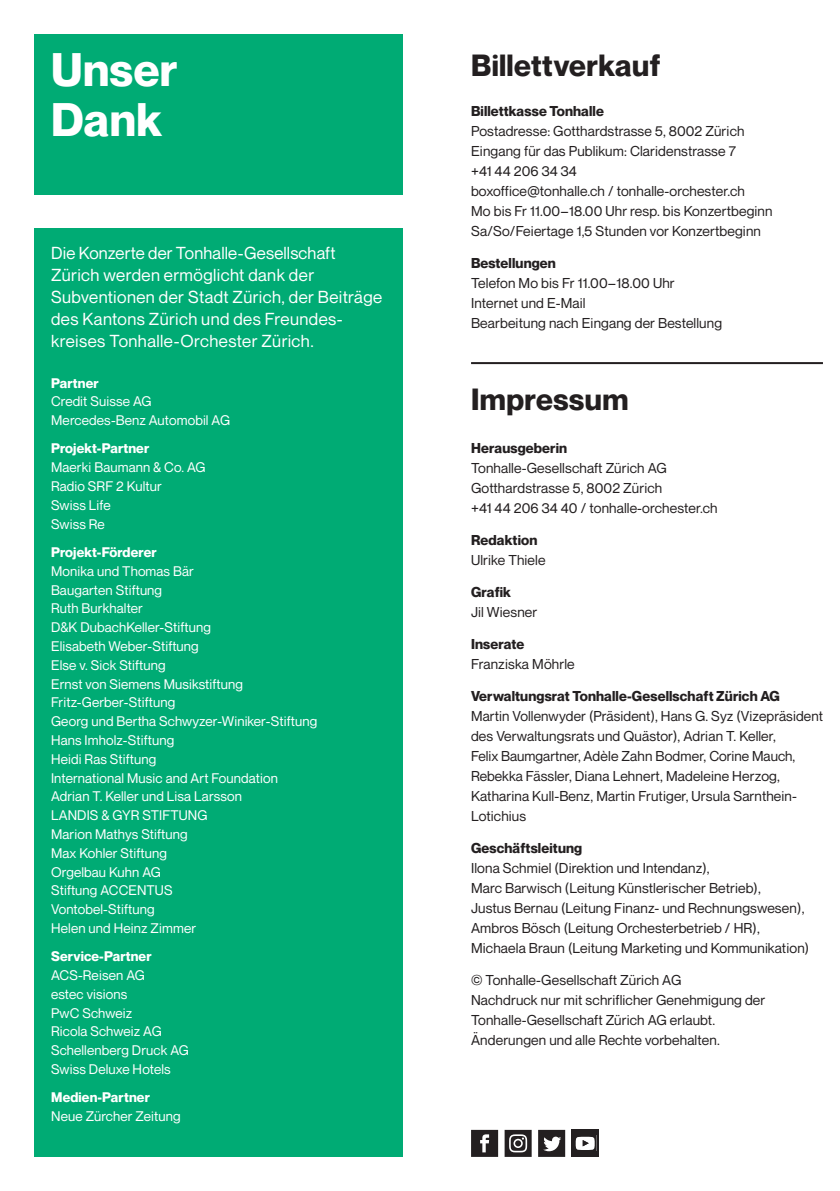
<style>
.page{position:relative;width:840px;height:1191px;background:#fff}
.page>*{position:absolute;margin:0;border:0;box-sizing:border-box;transform-origin:0 0}
.t1{font:700 46px/50px "Neue Montreal";letter-spacing:.01em;color:#fff}
.t2{font:700 30px "Neue Montreal";letter-spacing:.015em;color:#231f20}
.t3{font:17px/22px "Neue Montreal";letter-spacing:.02em;color:#fff}
.t4{font:14px/20px "Neue Montreal";letter-spacing:.01em;color:#231f20}
.t5{font:700 14px "Neue Montreal";letter-spacing:.01em;color:#231f20}
.t6{font:13.6px/18.8px "Neue Montreal";letter-spacing:.01em;color:#fff}
.t7{font:700 13.6px "Neue Montreal";letter-spacing:.01em;color:#fff}
</style>
<div class="page">
<hr style="left:471px;top:362px;width:351px;height:2px;background:#231f20">
<div style="left:571px;top:1129px;width:27px;height:28px;background:#231f20"></div>
<svg style="left:538px;top:1129px;width:27px;height:27px"></svg>
<svg style="left:504px;top:1129px;width:27px;height:27px"></svg>
<svg style="left:471px;top:1129px;width:27px;height:27px"></svg>
<svg style="left:575px;top:1136px;width:20px;height:14px"></svg>
<div style="left:34px;top:34px;width:369px;height:161px;background:#00ab74"></div>
<div style="left:34px;top:229px;width:369px;height:928px;background:#00ab74"></div>
<h1 class="t1" style="left:51px;top:45px;width:128px">Unser<br>Dank</h1>
<p class="t3" style="left:51px;top:242px;width:332px">Die Konzerte der Tonhalle-Gesellschaft Zürich werden ermöglicht dank der Subventionen der Stadt Zürich, der Beiträge des Kantons Zürich und des Freundes&shy;kreises Tonhalle-Orchester Zürich.</p>
<p class="t7" style="left:51px;top:374px;width:49px">Partner</p>
<p class="t6" style="left:51px;top:392px;width:180px">Credit Suisse AG<br>Mercedes-Benz Automobil AG</p>
<p class="t7" style="left:51px;top:440px;width:100px">Projekt-Partner</p>
<p class="t6" style="left:51px;top:458px;width:156px">Maerki Baumann &amp; Co. AG<br>Radio SRF 2 Kultur<br>Swiss Life<br>Swiss Re</p>
<p class="t7" style="left:51px;top:543px;width:107px">Projekt-Förderer</p>
<p class="t6" style="left:51px;top:561px;width:267px">Monika und Thomas Bär<br>Baugarten Stiftung<br>Ruth Burkhalter<br>D&amp;K DubachKeller-Stiftung<br>Elisabeth Weber-Stiftung<br>Else v. Sick Stiftung<br>Ernst von Siemens Musikstiftung<br>Fritz-Gerber-Stiftung<br>Georg und Bertha Schwyzer-Winiker-Stiftung<br>Hans Imholz-Stiftung<br>Heidi Ras Stiftung<br>International Music and Art Foundation<br>Adrian T. Keller und Lisa Larsson<br>LANDIS &amp; GYR STIFTUNG<br>Marion Mathys Stiftung<br>Max Kohler Stiftung<br>Orgelbau Kuhn AG<br>Stiftung ACCENTUS<br>Vontobel-Stiftung<br>Helen und Heinz Zimmer</p>
<p class="t7" style="left:51px;top:948px;width:102px">Service-Partner</p>
<p class="t6" style="left:51px;top:965px;width:139px">ACS-Reisen AG<br>estec visions<br>PwC Schweiz<br>Ricola Schweiz AG<br>Schellenberg Druck AG<br>Swiss Deluxe Hotels</p>
<p class="t7" style="left:51px;top:1089px;width:100px">Medien-Partner</p>
<p class="t6" style="left:51px;top:1106px;width:131px">Neue Zürcher Zeitung</p>
<h2 class="t2" style="left:471px;top:46px;width:190px">Billettverkauf</h2>
<p class="t5" style="left:471px;top:102px;width:134px">Billettkasse Tonhalle</p>
<p class="t4" style="left:471px;top:121px;width:303px">Postadresse: Gotthardstrasse 5, 8002 Zürich Eingang für das Publikum: Claridenstrasse 7<br>+41 44 206 34 34<br>boxoffice@tonhalle.ch / tonhalle-orchester.ch<br>Mo bis Fr 11.00–18.00 Uhr resp. bis Konzertbeginn Sa/So/Feiertage 1,5 Stunden vor Konzertbeginn</p>
<p class="t5" style="left:471px;top:254px;width:86px">Bestellungen</p>
<p class="t4" style="left:471px;top:273px;width:252px">Telefon Mo bis Fr 11.00–18.00 Uhr<br>Internet und E-Mail<br>Bearbeitung nach Eingang der Bestellung</p>
<h2 class="t2" style="left:471px;top:380px;width:159px">Impressum</h2>
<p class="t5" style="left:471px;top:439px;width:98px">Herausgeberin</p>
<p class="t4" style="left:471px;top:458px;width:248px">Tonhalle-Gesellschaft Zürich AG<br>Gotthardstrasse 5, 8002 Zürich<br>+41 44 206 34 40 / tonhalle-orchester.ch</p>
<p class="t5" style="left:471px;top:531px;width:68px">Redaktion</p>
<p class="t4" style="left:471px;top:550px;width:76px">Ulrike Thiele</p>
<p class="t5" style="left:471px;top:583px;width:41px">Grafik</p>
<p class="t4" style="left:471px;top:602px;width:68px">Jil Wiesner</p>
<p class="t5" style="left:471px;top:635px;width:55px">Inserate</p>
<p class="t4" style="left:471px;top:654px;width:105px">Franziska Möhrle</p>
<p class="t5" style="left:471px;top:687px;width:310px">Verwaltungsrat Tonhalle-Gesellschaft Zürich AG</p>
<p class="t4" style="left:471px;top:706px;width:353px">Martin Vollenwyder (Präsident), Hans G. Syz (Vizepräsident des Verwaltungsrats und Quästor), Adrian T. Keller,<br>Felix Baumgartner, Adèle Zahn Bodmer, Corine Mauch, Rebekka Fässler, Diana Lehnert, Madeleine Herzog, Katharina Kull-Benz, Martin Frutiger, Ursula Sarnthein-Lotichius</p>
<p class="t5" style="left:471px;top:839px;width:113px">Geschäftsleitung</p>
<p class="t4" style="left:471px;top:858px;width:339px">Ilona Schmiel (Direktion und Intendanz),<br>Marc Barwisch (Leitung Kü nstlerischer Betrieb),<br>Justus Bernau (Leitung Finanz- und Rechnungswesen), Ambros Bösch (Leitung Orchesterbetrieb / HR), Michaela Braun (Leitung Marketing und Kommunikation)</p>
<p class="t4" style="left:471px;top:970px;width:295px">© Tonhalle-Gesellschaft Zürich AG<br>Nachdruck nur mit schriflicher Genehmigung der Tonhalle-Gesellschaft Zürich AG erlaubt.<br>Änderungen und alle Rechte vorbehalten.</p>
</div>
